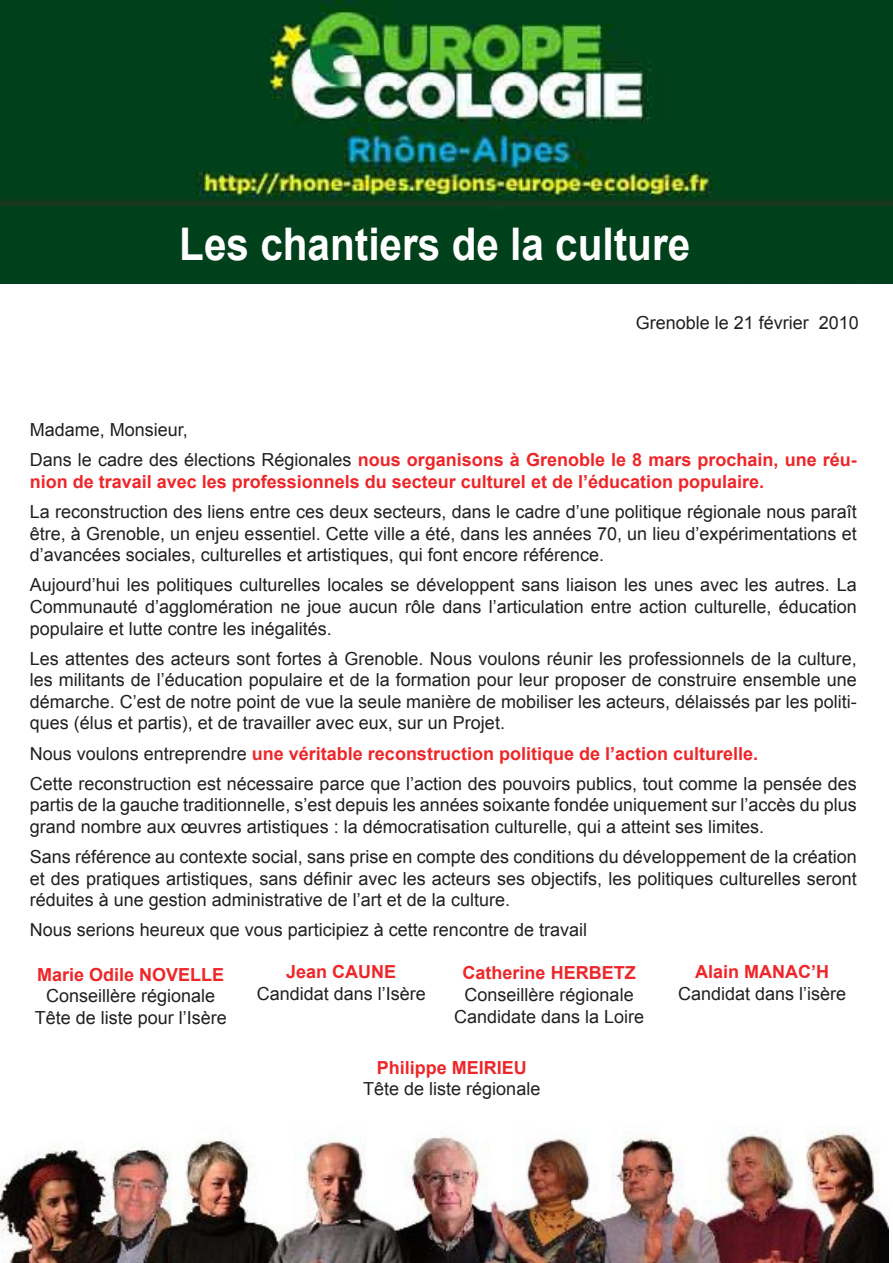
<style>
.page{position:relative;width:893px;height:1263px;background:#fff}
.page>*{position:absolute;margin:0;border:0;box-sizing:border-box;transform-origin:0 0}
.t1{font:700 45px "Arial";color:#fff;scale:.9 1}
.t2{font:18px/21.6px "Arial";color:#231f20;text-align:justify}
.t3{font:700 18px "Arial";color:#ee2629}
.s1{font-weight:700;color:#ee2629}
</style>
<div class="page">
<div style="left:0;top:206px;width:893px;height:78px;background:#00401b"></div>
<img style="left:0;top:1131px;width:888px;height:132px">
<img style="left:0;top:0;width:893px;height:206px">
<h1 class="t1" style="left:179px;top:215px;width:569px">Les chantiers de la culture</h1>
<p class="t2" style="left:636px;top:312px;width:225px">Grenoble le 21 février 2010</p>
<p class="t2" style="left:30px;top:415px;width:829px;line-height:30.2px">Madame, Monsieur,<br>Dans le cadre des élections Régionales <span class="s1">nous organisons à Grenoble le 8 mars prochain, une réu-</span></p>
<p class="t3" style="left:30px;top:470px;width:736px">nion de travail avec les professionnels du secteur culturel et de l’éducation populaire.</p>
<p class="t2" style="left:30px;top:501px;width:829px">La reconstruction des liens entre ces deux secteurs, dans le cadre d’une politique régionale nous paraît être, à Grenoble, un enjeu essentiel. Cette ville a été, dans les années 70, un lieu d’expérimentations et d’avancées sociales, culturelles et artistiques, qui font encore référence.</p>
<p class="t2" style="left:30px;top:574px;width:828px">Aujourd’hui les politiques culturelles locales se développent sans liaison les unes avec les autres. La Communauté d’agglomération ne joue aucun rôle dans l’articulation entre action culturelle, éducation populaire et lutte contre les inégalités.</p>
<p class="t2" style="left:30px;top:648px;width:829px">Les attentes des acteurs sont fortes à Grenoble. Nous voulons réunir les professionnels de la culture, les militants de l’éducation populaire et de la formation pour leur proposer de construire ensemble une démarche. C’est de notre point de vue la seule manière de mobiliser les acteurs, délaissés par les politi&shy;ques (élus et partis), et de travailler avec eux, sur un Projet.</p>
<p class="t2" style="left:30px;top:738px;width:829px;line-height:30.2px">Nous voulons entreprendre <span class="s1">une véritable reconstruction politique de l’action culturelle.<br></span>Cette reconstruction est nécessaire parce que l’action des pouvoirs publics, tout comme la pensée des</p>
<p class="t2" style="left:30px;top:794px;width:829px">partis de la gauche traditionnelle, s’est depuis les années soixante fondée uniquement sur l’accès du plus grand nombre aux œuvres artistiques : la démocratisation culturelle, qui a atteint ses limites.</p>
<p class="t2" style="left:30px;top:846px;width:828px">Sans référence au contexte social, sans prise en compte des conditions du développement de la création et des pratiques artistiques, sans définir avec les acteurs ses objectifs, les politiques culturelles seront réduites à une gestion administrative de l’art et de la culture.</p>
<p class="t2" style="left:30px;top:919px;width:559px">Nous serions heureux que vous participiez à cette rencontre de travail</p>
<p class="t3" style="left:37px;top:962px;width:189px">Marie Odile NOVELLE</p>
<p class="t2" style="left:35px;top:985px;width:194px;text-align:center">Conseillère régionale<br>Tête de liste pour l’Isère</p>
<p class="t3" style="left:286px;top:960px;width:112px">Jean CAUNE</p>
<p class="t2" style="left:257px;top:983px;width:171px">Candidat dans l’Isère</p>
<p class="t3" style="left:463px;top:961px;width:175px">Catherine HERBETZ</p>
<p class="t2" style="left:454px;top:984px;width:192px;text-align:center">Conseillère régionale<br>Candidate dans la Loire</p>
<p class="t3" style="left:377px;top:1055px;width:152px">Philippe MEIRIEU</p>
<p class="t2" style="left:363px;top:1078px;width:179px">Tête de liste régionale</p>
<p class="t3" style="left:695px;top:960px;width:135px">Alain MANAC’H</p>
<p class="t2" style="left:678px;top:983px;width:170px">Candidat dans l’isère</p>
</div>
